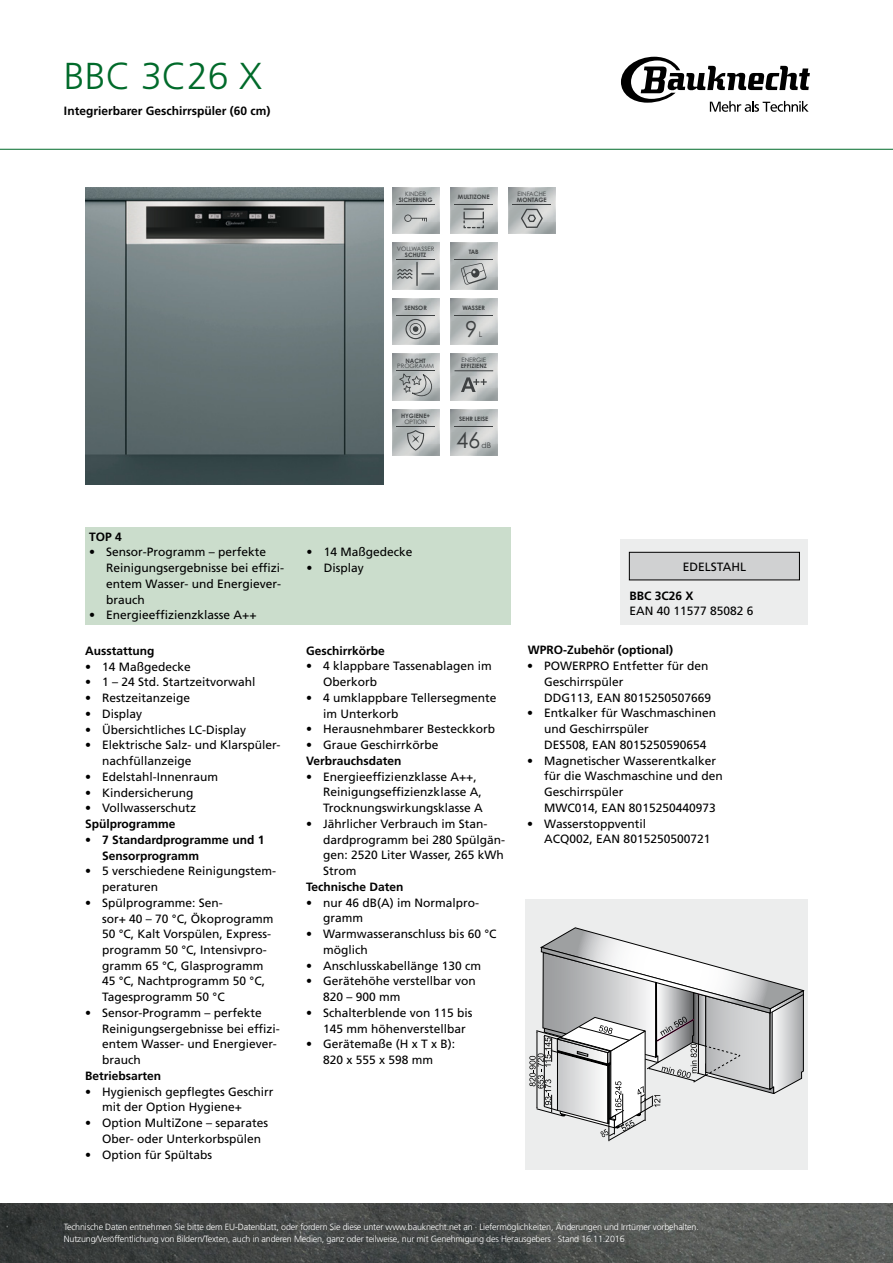
<style>
.page{position:relative;width:893px;height:1263px;background:#fff}
.page>*{position:absolute;margin:0;border:0;box-sizing:border-box;transform-origin:0 0}
.t1{font:300 37.5px "Frutiger LT Std";color:#006a2a}
.t2{font:22.05px "Century Gothic";color:#3e4142}
.t3{font:12px/15.8px "Frutiger LT Std";color:#000}
.t4{font:700 12px/15.8px "Frutiger LT Std";color:#000}
.t5{font:300 9px/12px "Frutiger LT Std";letter-spacing:-.02em;color:#fff}
.t6{font:7.65px "Century Gothic";color:#3e4142}
.t7{font:700 6px "Century Gothic";color:#3e4142}
.t8{font:6px "Century Gothic";color:#3e4142}
.s1{font-weight:400}
</style>
<div class="page">
<img style="left:0;top:1203px;width:893px;height:60px">
<svg style="left:621px;top:57px;width:189px;height:55px"></svg>
<hr style="left:0;top:149px;width:893px;height:1px;background:#006a2a">
<img style="left:85px;top:187px;width:299px;height:298px">
<img style="left:392px;top:187px;width:47px;height:47px">
<svg style="left:404px;top:214px;width:23px;height:8px"></svg>
<hr style="left:396px;top:204px;width:39px;height:1px;background:#3e4142">
<img style="left:392px;top:243px;width:47px;height:46px">
<hr style="left:396px;top:260px;width:39px;height:1px;background:#3e4142">
<hr style="left:416px;top:262px;width:2px;height:24px;background:#3e4142">
<svg style="left:421px;top:273px;width:13px;height:1px"></svg>
<svg style="left:397px;top:269px;width:15px;height:10px"></svg>
<img style="left:392px;top:298px;width:47px;height:47px">
<hr style="left:396px;top:315px;width:39px;height:1px;background:#3e4142">
<svg style="left:405px;top:319px;width:21px;height:20px"></svg>
<img style="left:392px;top:354px;width:47px;height:46px">
<hr style="left:396px;top:371px;width:39px;height:1px;background:#3e4142">
<svg style="left:399px;top:373px;width:33px;height:23px"></svg>
<img style="left:392px;top:409px;width:47px;height:47px">
<hr style="left:396px;top:426px;width:39px;height:1px;background:#3e4142">
<svg style="left:407px;top:430px;width:17px;height:21px"></svg>
<img style="left:450px;top:187px;width:47px;height:47px">
<hr style="left:454px;top:204px;width:39px;height:1px;background:#3e4142">
<hr style="left:463px;top:208px;width:21px;height:2px;background:#3e4142">
<svg style="left:463px;top:212px;width:21px;height:16px"></svg>
<img style="left:450px;top:243px;width:47px;height:46px">
<hr style="left:454px;top:260px;width:39px;height:1px;background:#3e4142">
<svg style="left:461px;top:263px;width:25px;height:22px"></svg>
<img style="left:450px;top:298px;width:47px;height:47px">
<hr style="left:454px;top:315px;width:39px;height:1px;background:#3e4142">
<img style="left:450px;top:354px;width:47px;height:46px">
<svg style="left:461px;top:377px;width:26px;height:15px"></svg>
<hr style="left:454px;top:370px;width:39px;height:1px;background:#3e4142">
<img style="left:450px;top:409px;width:47px;height:47px">
<hr style="left:454px;top:426px;width:39px;height:1px;background:#3e4142">
<img style="left:508px;top:187px;width:47px;height:47px">
<hr style="left:512px;top:204px;width:39px;height:1px;background:#3e4142">
<svg style="left:521px;top:209px;width:22px;height:19px"></svg>
<div style="left:85px;top:527px;width:425px;height:98px;background:#cbddcc"></div>
<div style="left:525px;top:899px;width:283px;height:270px;background:#eceded"></div>
<svg style="left:529px;top:927px;width:275px;height:214px"></svg>
<div style="left:621px;top:539px;width:187px;height:86px;background:#eceded"></div>
<div style="left:629px;top:552px;width:170px;height:28px;background:#d0d1d2"></div>
<div style="left:629px;top:552px;width:171px;height:28px;border:1px solid #000"></div>
<h1 class="t1" style="left:64px;top:55px;width:200px">BBC 3C26 X</h1>
<p class="t4" style="left:64px;top:103px;width:208px">Integrierbarer Geschirrspüler (60 cm)</p>
<p class="t8" style="left:405px;top:190px;width:22px">KINDER</p>
<p class="t7" style="left:399px;top:196px;width:35px">SICHERUNG</p>
<p class="t7" style="left:458px;top:193px;width:33px">MULTIZONE</p>
<p class="t8" style="left:518px;top:190px;width:30px">EINFACHE</p>
<p class="t7" style="left:517px;top:196px;width:31px">MONTAGE</p>
<p class="t8" style="left:397px;top:246px;width:39px">VOLLWASSER</p>
<p class="t7" style="left:405px;top:251px;width:23px">SCHUTZ</p>
<p class="t7" style="left:469px;top:248px;width:12px">TAB</p>
<p class="t7" style="left:404px;top:304px;width:24px">SENSOR</p>
<p class="t7" style="left:405px;top:357px;width:22px">NACHT</p>
<p class="t8" style="left:397px;top:362px;width:39px">PROGRAMM</p>
<p class="t7" style="left:463px;top:304px;width:24px">WASSER</p>
<h2 class="t2" style="left:465px;top:316px;width:14px">9</h2>
<p class="t6" style="left:479px;top:330px;width:5px">L</p>
<p class="t8" style="left:462px;top:356px;width:26px">ENERGIE</p>
<p class="t7" style="left:461px;top:362px;width:28px">EFFIZIENZ</p>
<p class="t7" style="left:401px;top:412px;width:31px">HYGIENE+</p>
<p class="t8" style="left:404px;top:418px;width:24px">OPTION</p>
<p class="t7" style="left:459px;top:415px;width:31px">SEHR LEISE</p>
<h2 class="t2" style="left:456px;top:427px;width:26px">46</h2>
<p class="t6" style="left:482px;top:441px;width:11px">dB</p>
<p class="t4" style="left:89px;top:529px;width:34px">TOP 4</p>
<p class="t3" style="left:106px;top:544px;width:179px;text-indent:-17px">• Sensor-Programm – perfekte<br>Reinigungsergebnisse bei effizi&shy;entem Wasser- und Energiever&shy;brauch</p>
<p class="t3" style="left:89px;top:607px;width:169px">• Energieeffizienzklasse A++</p>
<p class="t4" style="left:85px;top:643px;width:71px">Ausstattung</p>
<p class="t3" style="left:85px;top:658px;width:107px">• 14 Maßgedecke</p>
<p class="t3" style="left:85px;top:674px;width:172px">• 1 – 24 Std. Startzeitvorwahl</p>
<p class="t3" style="left:85px;top:690px;width:107px">• Restzeitanzeige</p>
<p class="t3" style="left:85px;top:706px;width:59px">• Display</p>
<p class="t3" style="left:85px;top:721px;width:163px">• Übersichtliches LC-Display</p>
<p class="t3" style="left:102px;top:737px;width:180px;text-indent:-17px">• Elektrische Salz- und Klarspüler&shy;nachfüllanzeige</p>
<p class="t3" style="left:85px;top:769px;width:135px">• Edelstahl-Innenraum</p>
<p class="t3" style="left:85px;top:784px;width:110px">• Kindersicherung</p>
<p class="t3" style="left:85px;top:800px;width:113px">• Vollwasserschutz</p>
<p class="t4" style="left:85px;top:816px;width:92px">Spülprogramme</p>
<p class="t4" style="left:102px;top:832px;width:164px;text-indent:-17px"><span class="s1">•</span> 7 Standardprogramme und 1<br>Sensorprogramm</p>
<p class="t3" style="left:102px;top:863px;width:176px;text-indent:-17px">• 5 verschiedene Reinigungstem&shy;peraturen</p>
<p class="t3" style="left:102px;top:895px;width:173px;text-indent:-17px">• Spülprogramme: Sen-<br>sor+ 40 – 70 °C, Ökoprogramm<br>50 °C, Kalt Vorspülen, Express&shy;programm 50 °C, Intensivpro&shy;gramm 65 °C, Glasprogramm<br>45 °C, Nachtprogramm 50 °C,<br>Tagesprogramm 50 °C</p>
<p class="t3" style="left:102px;top:1005px;width:179px;text-indent:-17px">• Sensor-Programm – perfekte<br>Reinigungsergebnisse bei effizi&shy;entem Wasser- und Energiever&shy;brauch</p>
<p class="t4" style="left:85px;top:1068px;width:78px">Betriebsarten</p>
<p class="t3" style="left:102px;top:1084px;width:173px;text-indent:-17px">• Hygienisch gepflegtes Geschirr mit der Option Hygiene+</p>
<p class="t3" style="left:102px;top:1115px;width:168px;text-indent:-17px">• Option MultiZone – separates<br>Ober- oder Unterkorbspülen</p>
<p class="t3" style="left:85px;top:1147px;width:129px">• Option für Spültabs</p>
<p class="t3" style="left:307px;top:544px;width:107px">• 14 Maßgedecke</p>
<p class="t3" style="left:307px;top:560px;width:59px">• Display</p>
<p class="t4" style="left:306px;top:643px;width:80px">Geschirrkörbe</p>
<p class="t3" style="left:323px;top:658px;width:170px;text-indent:-17px">• 4 klappbare Tassenablagen im<br>Oberkorb</p>
<p class="t3" style="left:323px;top:690px;width:175px;text-indent:-17px">• 4 umklappbare Tellersegmente im Unterkorb</p>
<p class="t3" style="left:306px;top:721px;width:191px">• Herausnehmbarer Besteckkorb</p>
<p class="t3" style="left:306px;top:737px;width:134px">• Graue Geschirrkörbe</p>
<p class="t4" style="left:306px;top:753px;width:97px">Verbrauchsdaten</p>
<p class="t3" style="left:323px;top:769px;width:161px;text-indent:-17px">• Energieeffizienzklasse A++,<br>Reinigungseffizienzklasse A,<br>Trocknungswirkungsklasse A</p>
<p class="t3" style="left:323px;top:816px;width:184px;text-indent:-17px">• Jährlicher Verbrauch im Stan&shy;dardprogramm bei 280 Spülgän&shy;gen: 2520 Liter Wasser, 265 kWh<br>Strom</p>
<p class="t4" style="left:306px;top:879px;width:99px">Technische Daten</p>
<p class="t3" style="left:323px;top:894px;width:158px;text-indent:-17px">• nur 46 dB(A) im Normalpro&shy;gramm</p>
<p class="t3" style="left:323px;top:926px;width:175px;text-indent:-17px">• Warmwasseranschluss bis 60 °C möglich</p>
<p class="t3" style="left:306px;top:957px;width:177px">• Anschlusskabellänge 130 cm</p>
<p class="t3" style="left:323px;top:973px;width:154px;text-indent:-17px">• Gerätehöhe verstellbar von<br>820 – 900 mm</p>
<p class="t3" style="left:323px;top:1005px;width:151px;text-indent:-17px">• Schalterblende von 115 bis<br>145 mm höhenverstellbar</p>
<p class="t3" style="left:306px;top:1036px;width:151px;text-align:center">• Gerätemaße (H x T x B):<br>820 x 555 x 598 mm</p>
<p class="t3" style="left:683px;top:559px;width:15px">Edelstahl</p>
<p class="t4" style="left:629px;top:588px;width:66px">BBC 3C26 X</p>
<p class="t3" style="left:629px;top:603px;width:126px">EAN 40 11577 85082 6</p>
<p class="t4" style="left:528px;top:642px;width:147px">WPRO-Zubehör (optional)</p>
<p class="t3" style="left:544px;top:658px;width:168px;text-indent:-17px">• POWERPRO Entfetter für den<br>Geschirrspüler<br>DDG113, EAN 8015250507669</p>
<p class="t3" style="left:544px;top:705px;width:173px;text-indent:-17px">• Entkalker für Waschmaschinen und Geschirrspüler<br>DES508, EAN 8015250590654</p>
<p class="t3" style="left:544px;top:753px;width:180px;text-indent:-17px">• Magnetischer Wasserentkalker für die Waschmaschine und den<br>Geschirrspüler<br>MWC014, EAN 8015250440973</p>
<p class="t3" style="left:544px;top:816px;width:168px;text-indent:-17px">• Wasserstoppventil<br>ACQ002, EAN 8015250500721</p>
<p class="t5" style="left:64px;top:1221px;width:637px">Technische Daten entnehmen Sie bitte dem EU-Datenblatt, oder fordern Sie diese unter www.bauknecht.net an · Liefermöglichkeiten, Änderungen und Irrtümer vorbehalten.<br>Nutzung/Veröffentlichung von Bildern/Texten, auch in anderen Medien, ganz oder teilweise, nur mit Genehmigung des Herausgebers · Stand 16.11.2016</p>
</div>
